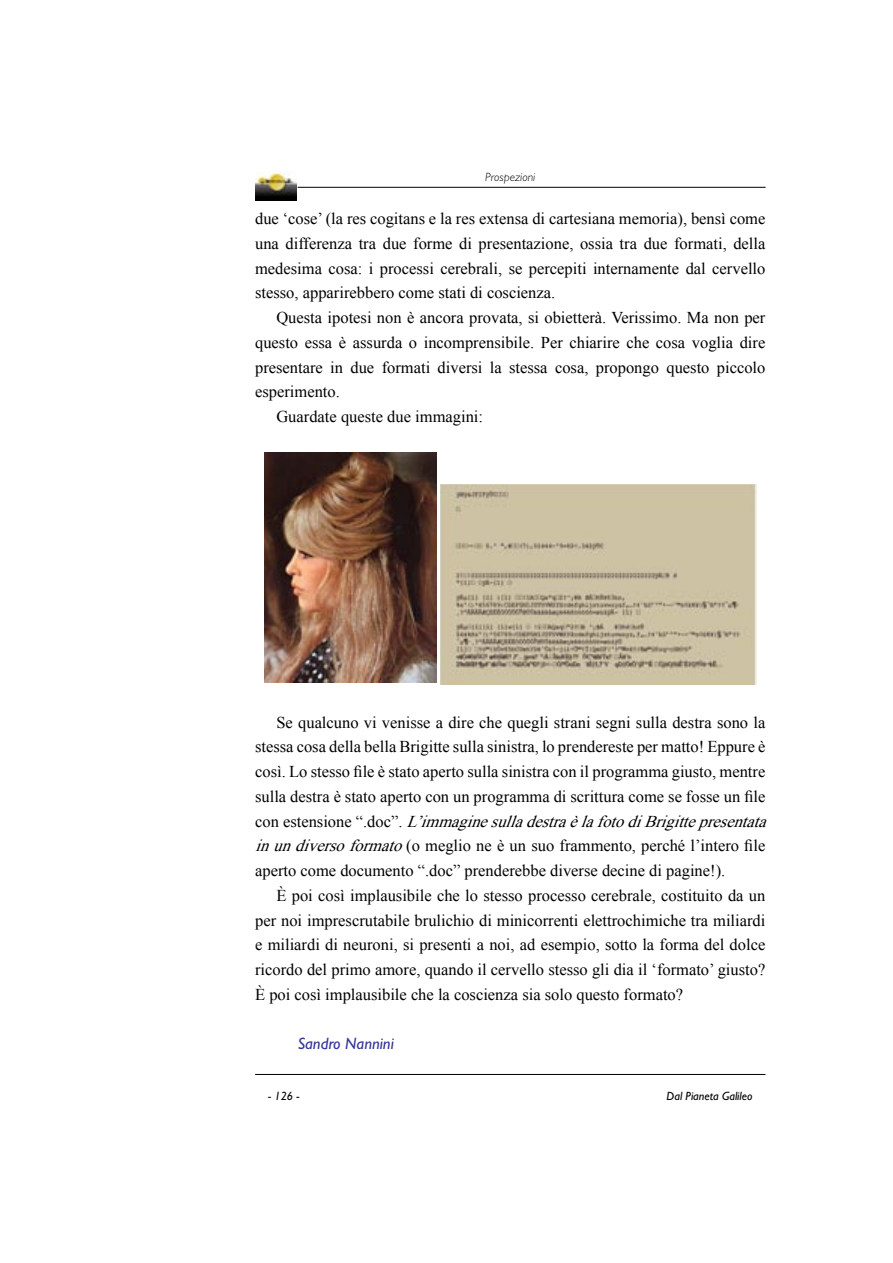
<style>
.page{position:relative;width:893px;height:1263px;background:#fff}
.page>*{position:absolute;margin:0;border:0;box-sizing:border-box;transform-origin:0 0}
.corpo_testo{font:16.5px/24.8px "Times New Roman";color:#000;text-align:justify}
.firme{font:italic 16.5px "Gill Sans";color:#339}
.t1{font:italic 12px "Gill Sans";color:#000}
.t2{font:italic 300 12px "Gill Sans";color:#000}
.s1{font-style:italic}
</style>
<div class="page">
<hr style="left:255px;top:1074px;width:510px;height:1px;background:#000">
<img style="left:255px;top:171px;width:41px;height:30px">
<hr style="left:298px;top:187px;width:468px;height:1px;background:#000">
<img style="left:264px;top:453px;width:173px;height:229px">
<img style="left:440px;top:485px;width:316px;height:200px">
<p class="t2" style="left:485px;top:170px;width:52px">Prospezioni</p>
<p class="corpo_testo" style="left:255px;top:206px;width:512px">due ‘cose’ (la res cogitans e la res extensa di cartesiana memoria), bensì come una differenza tra due forme di presentazione, ossia tra due formati, della medesima cosa: i processi cerebrali, se percepiti internamente dal cervello stesso, apparirebbero come stati di coscienza.</p>
<p class="corpo_testo" style="left:255px;top:305px;width:512px;text-indent:21px">Questa ipotesi non è ancora provata, si obietterà. Verissimo. Ma non per questo essa è assurda o incomprensibile. Per chiarire che cosa voglia dire presentare in due formati diversi la stessa cosa, propongo questo piccolo esperimento.</p>
<p class="corpo_testo" style="left:276px;top:404px;width:208px">Guardate queste due immagini:</p>
<p class="corpo_testo" style="left:255px;top:709px;width:519px;text-align:left;text-indent:21px">Se qualcuno vi venisse a dire che quegli strani segni sulla destra sono la stessa cosa della bella Brigitte sulla sinistra, lo prendereste per matto! Eppure è così. Lo stesso file è stato aperto sulla sinistra con il programma giusto, mentre sulla destra è stato aperto con un programma di scrittura come se fosse un file c o n e s t e n s i o n e “ . d o c ” . <span class="s1">L’immaginesulladestraèlafotodiBrigittepresentata inundiversoformato</span>(o meglio ne è un suo frammento, perché l’intero file aperto come documento “.doc” prenderebbe diverse decine di pagine!).</p>
<p class="corpo_testo" style="left:255px;top:883px;width:512px;text-indent:21px">È poi così implausibile che lo stesso processo cerebrale, costituito da un per noi imprescrutabile brulichio di minicorrenti elettrochimiche tra miliardi e miliardi di neuroni, si presenti a noi, ad esempio, sotto la forma del dolce ricordo del primo amore, quando il cervello stesso gli dia il ‘formato’ giusto?<br>È poi così implausibile che la coscienza sia solo questo formato?</p>
<p class="firme" style="left:298px;top:1034px;width:98px">Sandro Nannini</p>
<p class="t1" style="left:268px;top:1089px;width:33px">- 126 -</p>
<p class="t1" style="left:667px;top:1089px;width:87px">Dal Pianeta Galileo</p>
</div>
